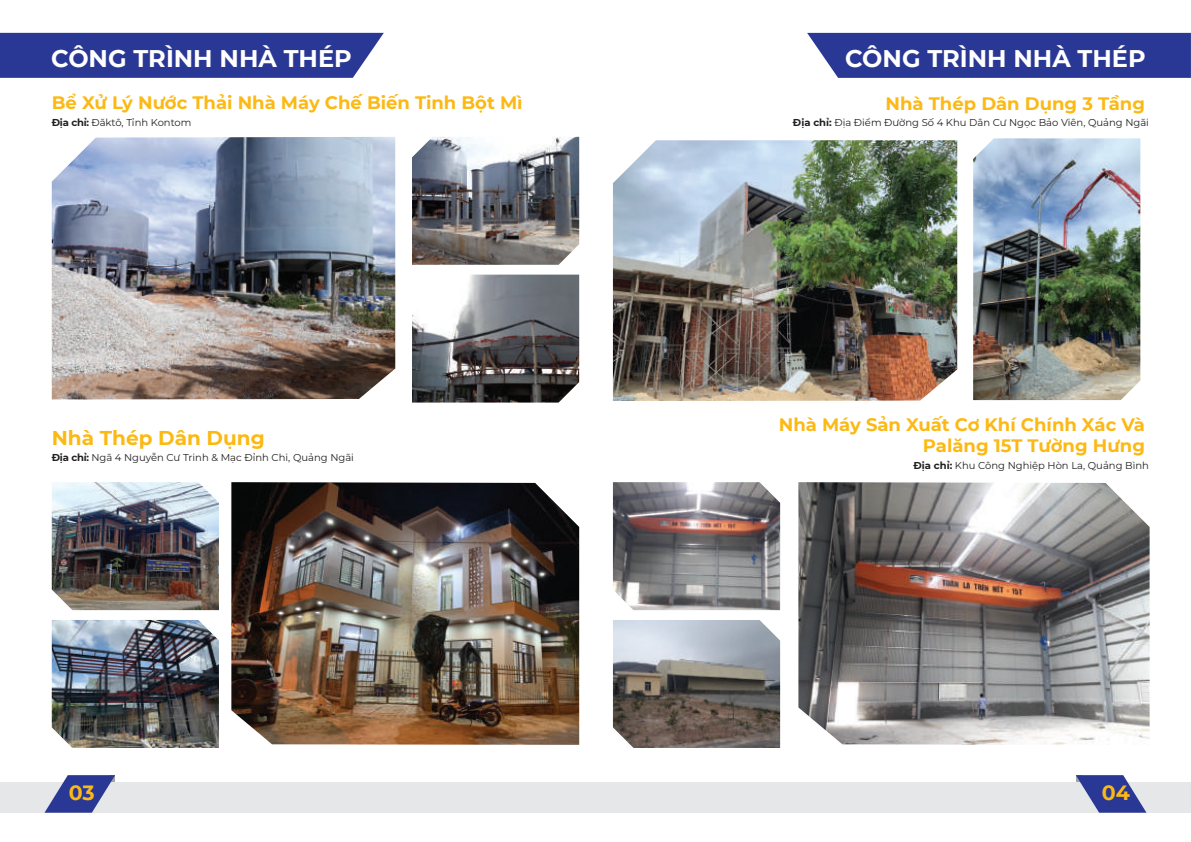
<style>
.page{position:relative;width:1191px;height:842px;background:#fff}
.page>*{position:absolute;margin:0;border:0;box-sizing:border-box;transform-origin:0 0}
.t1{font:700 24.1px "Montserrat";color:#fff}
.t2{font:700 20.6px "Montserrat";color:#fbb918}
.t3{font:700 20px "Montserrat";color:#fcb914}
.t4{font:700 18px/21.6px "Montserrat";color:#fcb914;text-align:right}
.t5{font:10px "Montserrat";color:#231f20}
.s1{font-weight:700}
</style>
<div class="page">
<div style="left:0;top:33px;width:384px;height:45px;background:#2a3895"></div>
<img style="left:52px;top:137px;width:343px;height:262px">
<img style="left:412px;top:275px;width:167px;height:128px">
<img style="left:412px;top:137px;width:167px;height:128px">
<img style="left:231px;top:482px;width:348px;height:263px">
<img style="left:52px;top:620px;width:167px;height:128px">
<img style="left:52px;top:482px;width:167px;height:128px">
<div style="left:0;top:782px;width:595px;height:31px;background:#e6e7e9"></div>
<svg style="left:44px;top:775px;width:71px;height:38px"></svg>
<div style="left:807px;top:33px;width:383px;height:45px;background:#2a3895"></div>
<img style="left:613px;top:140px;width:344px;height:261px">
<img style="left:973px;top:138px;width:167px;height:262px">
<img style="left:798px;top:482px;width:351px;height:263px">
<img style="left:613px;top:620px;width:167px;height:128px">
<img style="left:613px;top:482px;width:167px;height:128px">
<div style="left:595px;top:782px;width:596px;height:31px;background:#e6e7e9"></div>
<svg style="left:1076px;top:775px;width:70px;height:38px"></svg>
<h1 class="t1" style="left:51px;top:41px;width:302px">CÔNG TRÌNH NHÀ THÉP</h1>
<h3 class="t4" style="left:52px;top:91px;width:472px">Bể Xử Lý Nước Thải Nhà Máy Chế Biến Tinh Bột Mì</h3>
<p class="t5" style="left:52px;top:116px;width:141px"><span class="s1">Địa chỉ:</span> Đăktô, Tỉnh Kontom</p>
<h3 class="t3" style="left:52px;top:423px;width:214px">Nhà Thép Dân Dụng</h3>
<p class="t5" style="left:52px;top:450px;width:304px"><span class="s1">Địa chỉ:</span> Ngã 4 Nguyễn Cư Trinh &amp; Mạc Đỉnh Chi, Quảng Ngãi</p>
<h2 class="t2" style="left:69px;top:778px;width:27px">03</h2>
<h1 class="t1" style="left:845px;top:41px;width:302px">CÔNG TRÌNH NHÀ THÉP</h1>
<h3 class="t4" style="left:885px;top:92px;width:261px">Nhà Thép Dân Dụng 3 Tầng</h3>
<p class="t5" style="left:793px;top:116px;width:357px"><span class="s1">Địa chỉ:</span> Địa Điểm Đường Số 4 Khu Dân Cư Ngọc Bảo Viên, Quảng Ngãi</p>
<h3 class="t4" style="left:779px;top:412px;width:368px">Nhà Máy Sản Xuất Cơ Khí Chính Xác Và<br>Palăng 15T Tường Hưng</h3>
<p class="t5" style="left:913px;top:458px;width:237px"><span class="s1">Địa chỉ:</span> Khu Công Nghiệp Hòn La, Quảng Bình</p>
<h2 class="t2" style="left:1102px;top:778px;width:30px">04</h2>
</div>
